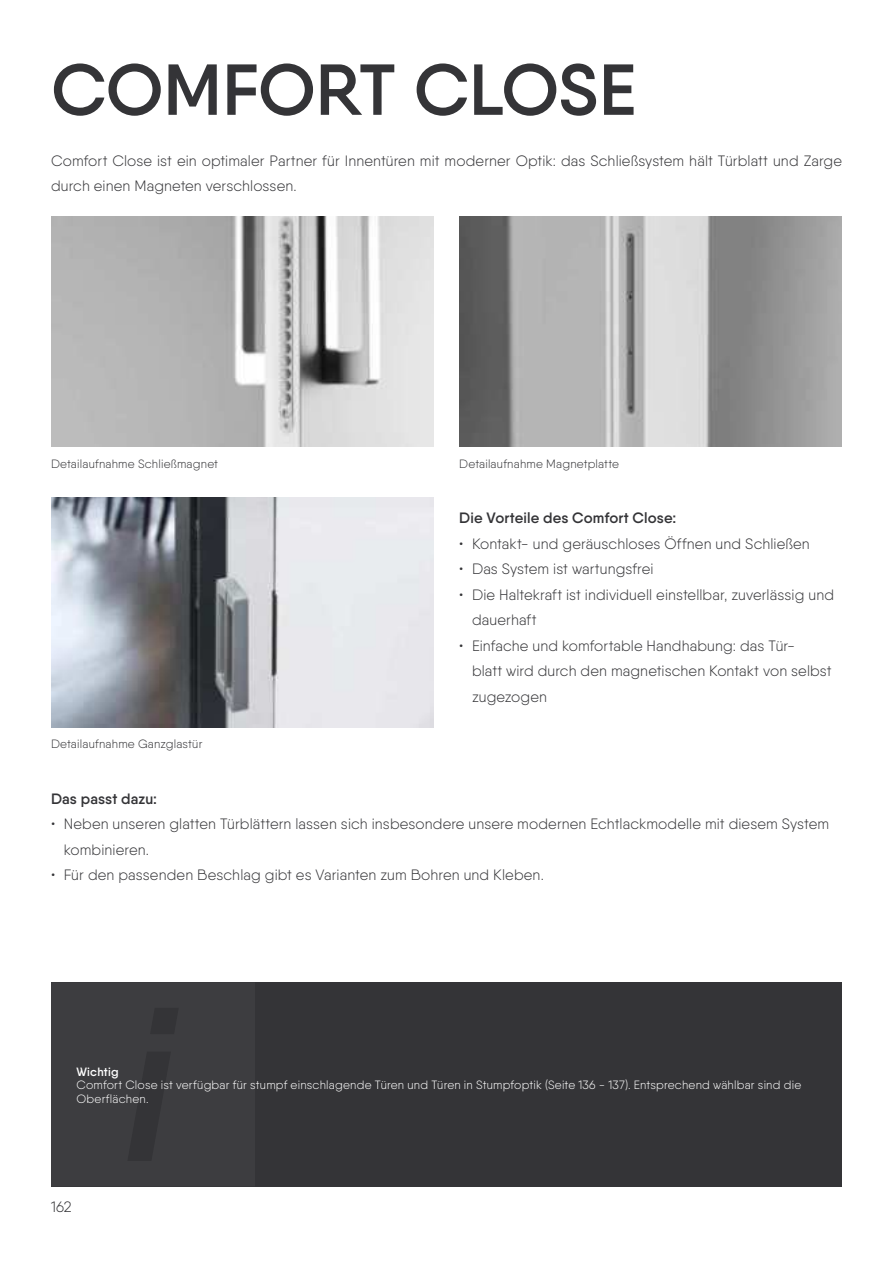
<style>
.page{position:relative;width:893px;height:1263px;background:#fff}
.page>*{position:absolute;margin:0;border:0;box-sizing:border-box;transform-origin:0 0}
.t1{font:600 72px "Qanelas";color:#343437}
.t2{font:300 15px/25.5px "Qanelas";letter-spacing:.01em;color:#343437}
.t3{font:600 15px "Qanelas";letter-spacing:.01em;color:#343437}
.t4{font:300 12px/13.5px "Qanelas";letter-spacing:.015em;color:#fff}
.t5{font:300 12px "Qanelas";letter-spacing:.02em;color:#343437}
.t6{font:600 12px "Qanelas";letter-spacing:.015em;color:#fff}
</style>
<div class="page">
<div style="left:51px;top:982px;width:791px;height:204px;background:#343437"></div>
<img style="left:51px;top:217px;width:383px;height:229px">
<img style="left:459px;top:217px;width:383px;height:229px">
<img style="left:51px;top:497px;width:383px;height:230px">
<h1 class="t1" style="left:51px;top:52px;width:586px">COMFORT CLOSE</h1>
<p class="t2" style="left:51px;top:148px;width:792px">Comfort Close ist ein optimaler Partner für Innentüren mit moderner Optik: das Schließsystem hält Türblatt und Zarge durch einen Magneten verschlossen.</p>
<p class="t5" style="left:51px;top:457px;width:169px">Detailaufnahme Schließmagnet</p>
<p class="t5" style="left:51px;top:738px;width:153px">Detailaufnahme Ganzglastür</p>
<p class="t5" style="left:459px;top:457px;width:161px">Detailaufnahme Magnetplatte</p>
<p class="t3" style="left:459px;top:510px;width:219px">Die Vorteile des Comfort Close:</p>
<p class="t2" style="left:459px;top:531px;width:352px">• Kontakt- und geräuschloses Öffnen und Schließen</p>
<p class="t2" style="left:459px;top:557px;width:196px">• Das System ist wartungsfrei</p>
<p class="t2" style="left:472px;top:582px;width:364px;text-indent:-13px">• Die Haltekraft ist individuell einstellbar, zuverlässig und dauerhaft</p>
<p class="t2" style="left:472px;top:633px;width:361px;text-indent:-13px">• Einfache und komfortable Handhabung: das Tür-<br>blatt wird durch den magnetischen Kontakt von selbst zugezogen</p>
<p class="t3" style="left:51px;top:790px;width:108px">Das passt dazu:</p>
<p class="t2" style="left:64px;top:812px;width:767px;text-indent:-13px">• Neben unseren glatten Türblättern lassen sich insbesondere unsere modernen Echtlackmodelle mit diesem System kombinieren.</p>
<p class="t2" style="left:51px;top:863px;width:494px">• Für den passenden Beschlag gibt es Varianten zum Bohren und Kleben.</p>
<p class="t6" style="left:77px;top:1065px;width:43px">Wichtig</p>
<p class="t4" style="left:77px;top:1079px;width:726px">Comfort Close ist verfügbar für stumpf einschlagende Türen und Türen in Stumpfoptik (Seite 136 - 137). Entsprechend wählbar sind die<br>Oberflächen.</p>
<p class="t2" style="left:51px;top:1194px;width:22px">162</p>
</div>
